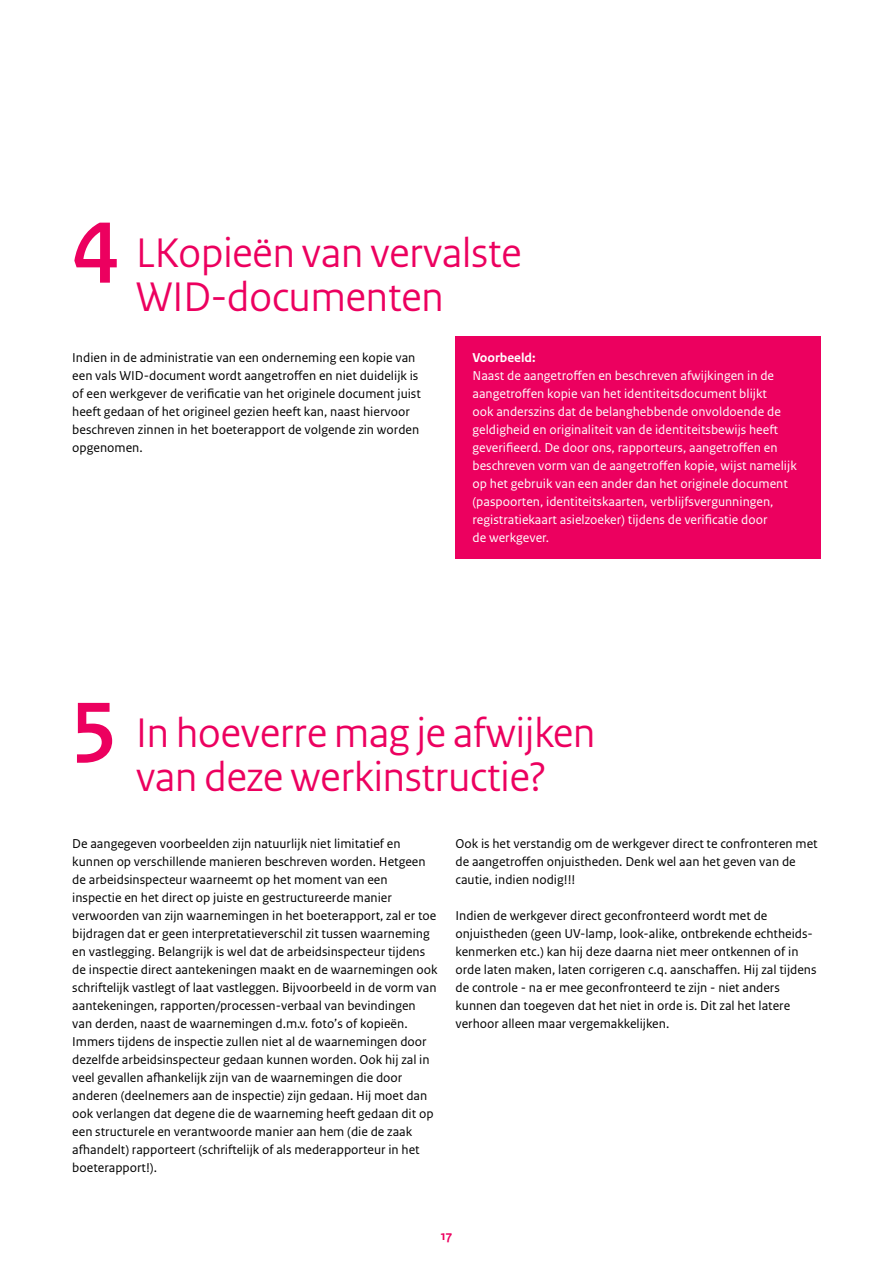
<style>
.page{position:relative;width:893px;height:1263px;background:#fff}
.page>*{position:absolute;margin:0;border:0;box-sizing:border-box;transform-origin:0 0}
.H2_Kop{font:43.5px/43.5px "Rijksoverheid Sans Heading";color:#ec005f;text-align:center}
.P_Broodtekst_Sans{font:13.5px/18px "Rijksoverheid Sans Text";color:#000}
.P_Kader_Blok_Kop{font:13.5px/18px "Rijksoverheid Sans Text";color:#fff}
.t1{font:700 13.5px "Rijksoverheid Sans Text";color:#ec005f}
.s1{font-weight:700;font-size:90px}
.s2{font-weight:700}
</style>
<div class="page">
<div style="left:455px;top:336px;width:366px;height:223px;background:#ec005f"></div>
<h2 class="H2_Kop" style="left:72px;top:232px;width:451px"><span class="s1">4</span> LKopieën van vervalste<br>WID-documenten</h2>
<p class="P_Broodtekst_Sans" style="left:72px;top:349px;width:350px">Indien in de administratie van een onderneming een kopie van een vals WID-document wordt aangetroffen en niet duidelijk is of een werkgever de verificatie van het originele document juist heeft gedaan of het origineel gezien heeft kan, naast hiervoor beschreven zinnen in het boeterapport de volgende zin worden opgenomen.</p>
<p class="P_Kader_Blok_Kop" style="left:472px;top:349px;width:326px"><span class="s2">Voorbeeld:<br></span>Naast de aangetroffen en beschreven afwijkingen in de aangetroffen kopie van het identiteitsdocument blijkt<br>ook anderszins dat de belanghebbende onvoldoende de geldigheid en originaliteit van de identiteitsbewijs heeft geverifieerd. De door ons, rapporteurs, aangetroffen en beschreven vorm van de aangetroffen kopie, wijst namelijk op het gebruik van een ander dan het originele document (paspoorten, identiteitskaarten, verblijfsvergunningen, registratiekaart asielzoeker) tijdens de verificatie door<br>de werkgever.</p>
<h2 class="H2_Kop" style="left:72px;top:712px;width:524px"><span class="s1">5</span> In hoeverre mag je afwijken van deze werkinstructie?</h2>
<p class="P_Broodtekst_Sans" style="left:72px;top:835px;width:367px">De aangegeven voorbeelden zijn natuurlijk niet limitatief en kunnen op verschillende manieren beschreven worden. Hetgeen de arbeidsinspecteur waarneemt op het moment van een inspectie en het direct op juiste en gestructureerde manier verwoorden van zijn waarnemingen in het boeterapport, zal er toe bijdragen dat er geen interpretatieverschil zit tussen waarneming en vastlegging. Belangrijk is wel dat de arbeidsinspecteur tijdens de inspectie direct aantekeningen maakt en de waarnemingen ook schriftelijk vastlegt of laat vastleggen. Bijvoorbeeld in de vorm van aantekeningen, rapporten/processen-verbaal van bevindingen van derden, naast de waarnemingen d.m.v. foto’s of kopieën.<br>Immers tijdens de inspectie zullen niet al de waarnemingen door dezelfde arbeidsinspecteur gedaan kunnen worden. Ook hij zal in veel gevallen afhankelijk zijn van de waarnemingen die door anderen (deelnemers aan de inspectie) zijn gedaan. Hij moet dan ook verlangen dat degene die de waarneming heeft gedaan dit op een structurele en verantwoorde manier aan hem (die de zaak afhandelt) rapporteert (schriftelijk of als mederapporteur in het boeterapport!).</p>
<p class="P_Broodtekst_Sans" style="left:455px;top:835px;width:364px">Ook is het verstandig om de werkgever direct te confronteren met de aangetroffen onjuistheden. Denk wel aan het geven van de cautie, indien nodig!!!</p>
<p class="P_Broodtekst_Sans" style="left:455px;top:907px;width:363px">Indien de werkgever direct geconfronteerd wordt met de onjuistheden (geen UV-lamp, look-alike, ontbrekende echtheids&shy;kenmerken etc.) kan hij deze daarna niet meer ontkennen of in orde laten maken, laten corrigeren c.q. aanschaffen. Hij zal tijdens de controle - na er mee geconfronteerd te zijn - niet anders kunnen dan toegeven dat het niet in orde is. Dit zal het latere verhoor alleen maar vergemakkelijken.</p>
<p class="t1" style="left:441px;top:1228px;width:13px">17</p>
</div>
